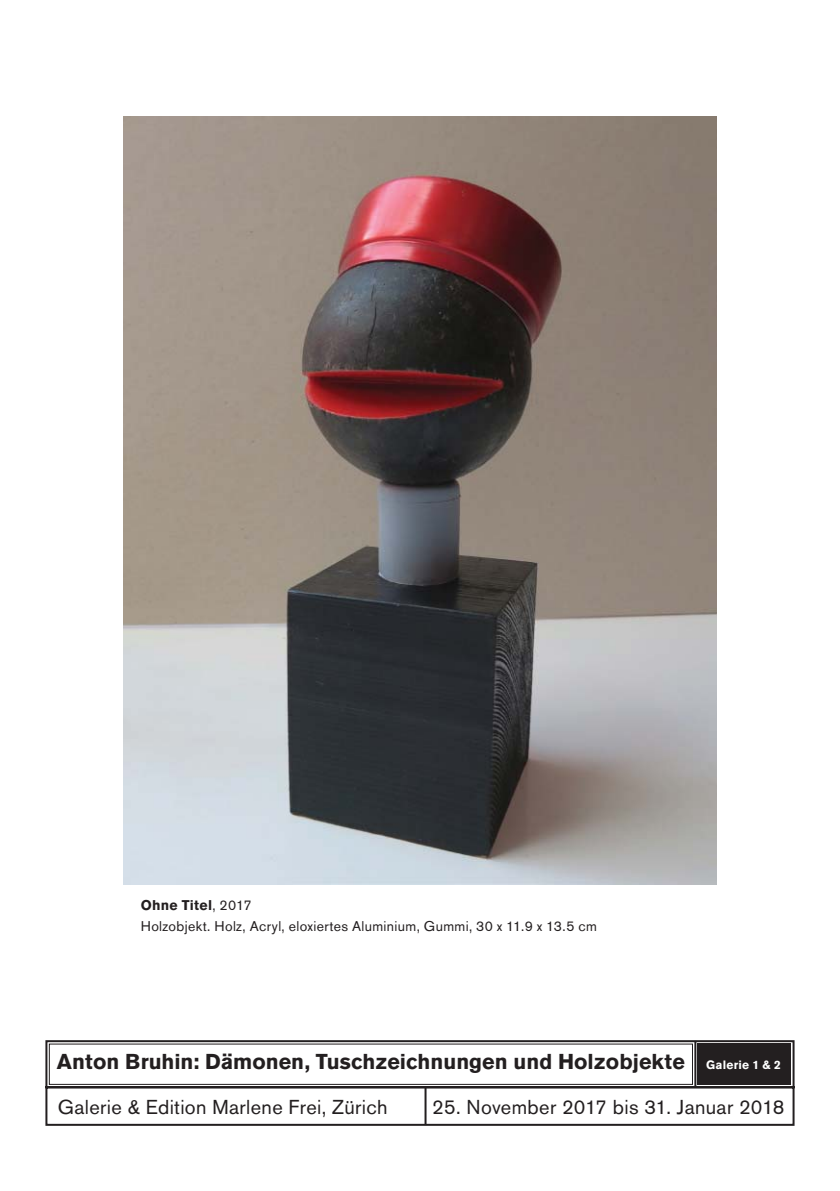
<style>
.page{position:relative;width:840px;height:1191px;background:#fff}
.page>*{position:absolute;margin:0;border:0;box-sizing:border-box;transform-origin:0 0}
.t1{font:700 21.4px "Akzidenz Grotesk BQ";color:#231f20}
.t2{font:20px "Akzidenz Grotesk BQ";letter-spacing:.02em;color:#231f20}
.t3{font:14px/21px "Akzidenz Grotesk BQ";letter-spacing:.025em;color:#231f20}
.s1{font-weight:700}
.s2{font-size:12px;color:#fff}
</style>
<div class="page">
<svg style="left:45px;top:1040px;width:750px;height:86px"></svg>
<div style="left:49px;top:1043px;width:643px;height:42px;border:1px solid #231f20"></div>
<div style="left:697px;top:1043px;width:93px;height:42px;background:#231f20"></div>
<hr style="left:694px;top:1041px;width:2px;height:46px;background:#231f20">
<hr style="left:424px;top:1087px;width:2px;height:38px;background:#231f20">
<img style="left:124px;top:117px;width:592px;height:767px">
<p class="t3" style="left:141px;top:895px;width:457px"><span class="s1">Ohne Titel</span>, 2017<br>Holzobjekt. Holz, Acryl, eloxiertes Aluminium, Gummi, 30 x 11.9 x 13.5 cm</p>
<h1 class="t1" style="left:57px;top:1053px;width:725px">Anton Bruhin: Dämonen, Tuschzeichnungen und Holzobjekte <span class="s2">Galerie 1 &amp; 2</span></h1>
<h2 class="t2" style="left:58px;top:1098px;width:331px">Galerie &amp; Edition Marlene Frei, Zürich</h2>
<h2 class="t2" style="left:432px;top:1098px;width:353px">25. November 2017 bis 31. Januar 2018</h2>
</div>
